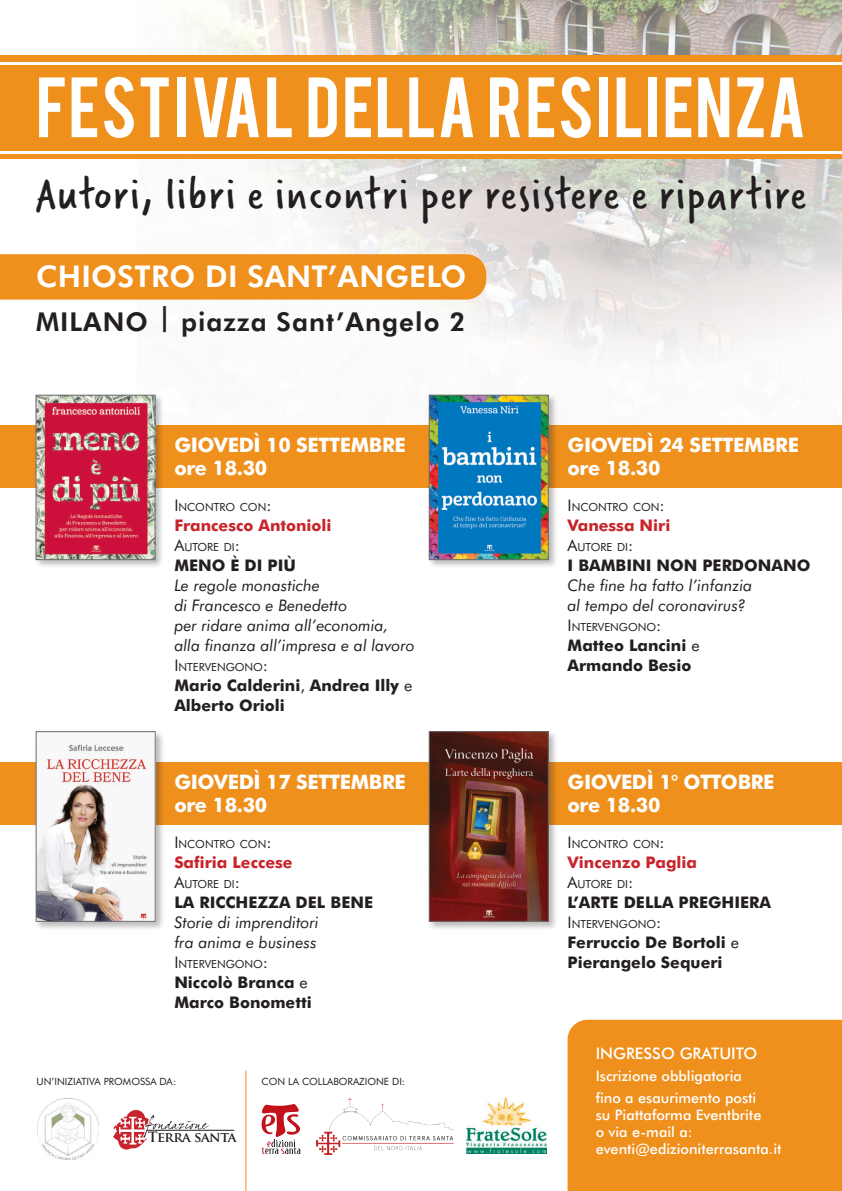
<style>
.page{position:relative;width:842px;height:1191px;background:#fff}
.page>*{position:absolute;margin:0;border:0;box-sizing:border-box;transform-origin:0 0}
.t1{font:67px "Bebas";letter-spacing:.01em;color:#fff}
.t2{font:48px "Verveine W01";letter-spacing:.04em;color:#231f20}
.t3{font:800 30px "Futura BT";letter-spacing:.01em;color:#fff}
.t4{font:800 26px "Futura BT";letter-spacing:.04em;color:#231f20}
.t5{font:700 20px/23px "Futura BT";letter-spacing:-.02em;color:#fff}
.t6{font:700 16px/20px "Futura BT";color:#231f20}
.t7{font:italic 16px/20px "Futura BT";color:#231f20}
.t8{font:700 16px "Futura BT";color:#c8242b}
.t9{font:500 16px "Futura BT";color:#fff}
.t10{font:500 14.5px/17px "Futura BT";color:#fff}
.t11{font:700 13.9px "Trajan Pro";letter-spacing:-.04em;color:#231f20}
.t12{font:11.2px "Futura BT";color:#231f20}
.t13{font:10px "Futura BT";color:#231f20}
.s1{font-size:16px}
.s2{font-weight:400}
</style>
<div class="page">
<svg style="left:0;top:0;width:842px;height:426px"></svg>
<div style="left:0;top:426px;width:842px;height:62px;background:#ef8f1c"></div>
<div style="left:0;top:762px;width:842px;height:62px;background:#ef8f1c"></div>
<div style="left:0;top:56px;width:842px;height:103px;background:#ef8f1c"></div>
<svg style="left:7px;top:159px;width:827px;height:92px"></svg>
<div style="left:568px;top:1019px;width:274px;height:172px;background:#ef8f1c"></div>
<div style="left:0;top:254px;width:486px;height:45px;background:#ef8f1c"></div>
<hr style="left:0;top:62px;width:842px;height:3px;background:#fff">
<div style="left:34px;top:393px;width:131px;height:176px;background:#231f20;opacity:.3"></div>
<img style="left:38px;top:397px;width:115px;height:161px">
<div style="left:36px;top:395px;width:119px;height:165px;border:1px solid #6c6d70"></div>
<div style="left:428px;top:393px;width:130px;height:176px;background:#231f20;opacity:.3"></div>
<img style="left:431px;top:397px;width:115px;height:161px">
<div style="left:429px;top:395px;width:119px;height:165px;border:1px solid #6c6d70"></div>
<div style="left:428px;top:730px;width:130px;height:201px;background:#231f20;opacity:.3"></div>
<img style="left:431px;top:733px;width:115px;height:186px">
<div style="left:429px;top:731px;width:119px;height:190px;border:1px solid #6c6d70"></div>
<div style="left:35px;top:730px;width:130px;height:201px;background:#231f20;opacity:.3"></div>
<img style="left:38px;top:733px;width:115px;height:186px">
<div style="left:36px;top:731px;width:119px;height:190px;border:1px solid #6c6d70"></div>
<hr style="left:0;top:151px;width:842px;height:3px;background:#fff">
<svg style="left:113px;top:1110px;width:96px;height:40px"></svg>
<div style="left:147px;top:1131px;width:91px;height:12px;background:#fff"></div>
<hr style="left:147px;top:1130px;width:87px;height:1px;background:#231f20">
<img style="left:37px;top:1098px;width:62px;height:61px">
<img style="left:317px;top:1097px;width:137px;height:57px">
<img style="left:467px;top:1097px;width:80px;height:56px">
<svg style="left:261px;top:1104px;width:40px;height:50px"></svg>
<hr style="left:245px;top:1070px;width:1px;height:121px;background:#ef8f1c">
<h1 class="t1" style="left:36px;top:59px;width:771px">FESTIVAL DELLA RESILIENZA</h1>
<h2 class="t2" style="left:36px;top:162px;width:771px">Autori, libri e incontri per resistere e ripartire</h2>
<h3 class="t3" style="left:36px;top:258px;width:432px">CHIOSTRO DI SANT’ANGELO</h3>
<h3 class="t4" style="left:36px;top:306px;width:431px">MILANO | piazza Sant’Angelo 2</h3>
<p class="t5" style="left:174px;top:433px;width:233px">GIOVEDÌ 10 SETTEMBRE ore 18.30</p>
<p class="t12" style="left:174px;top:500px;width:99px"><span class="s1">I</span>NCONTRO CON<span class="s1">:</span></p>
<p class="t8" style="left:174px;top:516px;width:159px">Francesco Antonioli</p>
<p class="t12" style="left:174px;top:540px;width:67px"><span class="s1">A</span>UTORE DI <span class="s1">:</span></p>
<p class="t6" style="left:174px;top:555px;width:123px">MENO È DI PIÙ</p>
<p class="t7" style="left:174px;top:575px;width:242px">Le regole monastiche<br>di Francesco e Benedetto<br>per ridare anima all’economia, alla finanza all’impresa e al lavoro</p>
<p class="t12" style="left:174px;top:660px;width:95px"><span class="s1">I</span>NTERVENGONO<span class="s1">:</span></p>
<p class="t6" style="left:174px;top:675px;width:239px">Mario Calderini<span class="s2">,</span> Andrea Illy <span class="s2">e<br></span>Alberto Orioli</p>
<p class="t5" style="left:174px;top:770px;width:233px">GIOVEDÌ 17 SETTEMBRE ore 18.30</p>
<p class="t12" style="left:174px;top:837px;width:99px"><span class="s1">I</span>NCONTRO CON<span class="s1">:</span></p>
<p class="t8" style="left:174px;top:852px;width:120px">Safiria Leccese</p>
<p class="t12" style="left:174px;top:877px;width:67px"><span class="s1">A</span>UTORE DI <span class="s1">:</span></p>
<p class="t6" style="left:174px;top:892px;width:200px">LA RICCHEZZA DEL BENE</p>
<p class="t7" style="left:174px;top:912px;width:146px">Storie di imprenditori fra anima e business</p>
<p class="t12" style="left:174px;top:957px;width:95px"><span class="s1">I</span>NTERVENGONO<span class="s1">:</span></p>
<p class="t6" style="left:174px;top:972px;width:139px">Niccolò Branca <span class="s2">e<br></span>Marco Bonometti</p>
<p class="t13" style="left:37px;top:1075px;width:141px">UN’INIZIATIVA PROMOSSA DA:</p>
<p class="t13" style="left:262px;top:1075px;width:145px">CON LA COLLABORAZIONE DI:</p>
<p class="t11" style="left:148px;top:1128px;width:90px">Terra santa</p>
<p class="t5" style="left:568px;top:433px;width:233px">GIOVEDÌ 24 SETTEMBRE ore 18.30</p>
<p class="t12" style="left:568px;top:500px;width:99px"><span class="s1">I</span>NCONTRO CON<span class="s1">:</span></p>
<p class="t8" style="left:568px;top:516px;width:104px">Vanessa Niri</p>
<p class="t12" style="left:568px;top:540px;width:67px"><span class="s1">A</span>UTORE DI <span class="s1">:</span></p>
<p class="t6" style="left:568px;top:555px;width:244px">I BAMBINI NON PERDONANO</p>
<p class="t7" style="left:568px;top:575px;width:186px">Che fine ha fatto l’infanzia al tempo del coronavirus?</p>
<p class="t12" style="left:568px;top:620px;width:95px"><span class="s1">I</span>NTERVENGONO<span class="s1">:</span></p>
<p class="t6" style="left:568px;top:635px;width:133px">Matteo Lancini <span class="s2">e<br></span>Armando Besio</p>
<p class="t5" style="left:568px;top:770px;width:208px">GIOVEDÌ 1° OTTOBRE ore 18.30</p>
<p class="t12" style="left:568px;top:837px;width:99px"><span class="s1">I</span>NCONTRO CON<span class="s1">:</span></p>
<p class="t8" style="left:568px;top:852px;width:131px">Vincenzo Paglia</p>
<p class="t12" style="left:568px;top:877px;width:67px"><span class="s1">A</span>UTORE DI <span class="s1">:</span></p>
<p class="t6" style="left:568px;top:892px;width:205px">L’ARTE DELLA PREGHIERA</p>
<p class="t12" style="left:568px;top:917px;width:95px"><span class="s1">I</span>NTERVENGONO<span class="s1">:</span></p>
<p class="t6" style="left:568px;top:932px;width:173px">Ferruccio De Bortoli <span class="s2">e<br></span>Pierangelo Sequeri</p>
<p class="t9" style="left:596px;top:1043px;width:163px">INGRESSO GRATUITO</p>
<p class="t10" style="left:596px;top:1064px;width:162px;line-height:22px">Iscrizione obbligatoria fino a esaurimento posti</p>
<p class="t10" style="left:596px;top:1105px;width:187px">su Piattaforma Eventbrite<br>o via e-mail a: eventi@edizioniterrasanta.it</p>
</div>
